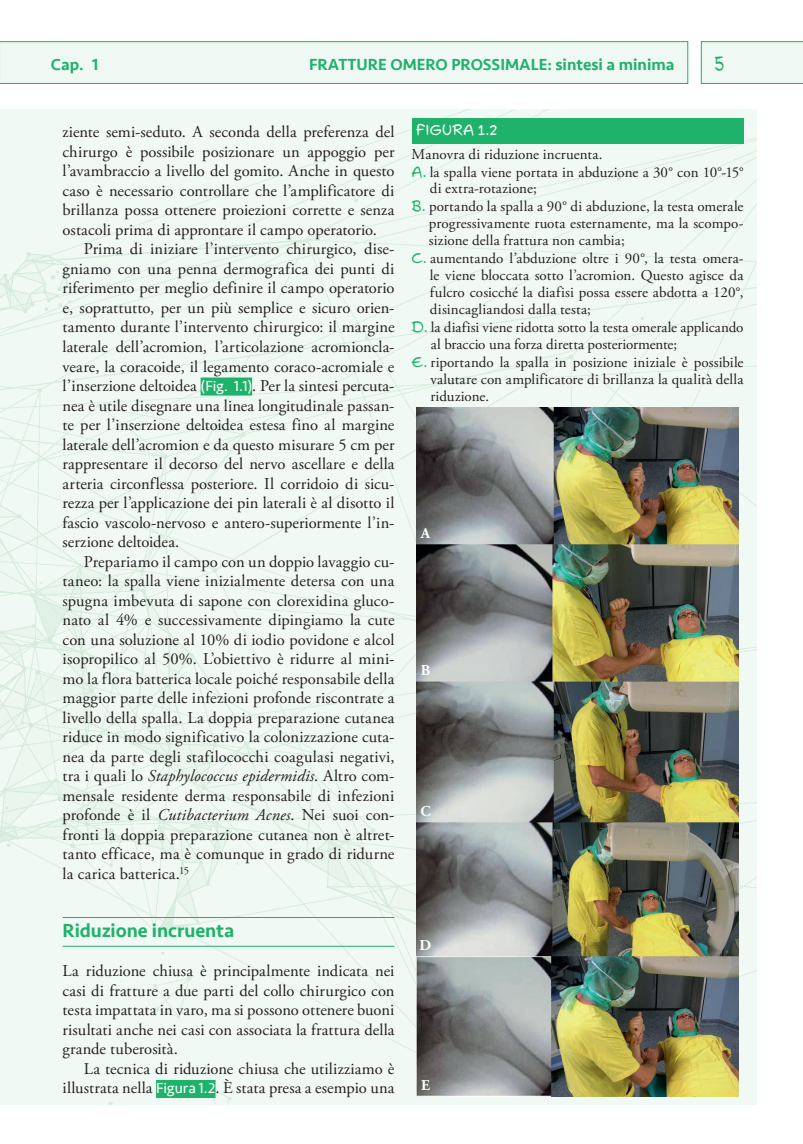
<style>
.page{position:relative;width:803px;height:1144px;background:#fff}
.page>*{position:absolute;margin:0;border:0;box-sizing:border-box;transform-origin:0 0}
.t1{font:500 19.5px "Seravek";letter-spacing:-.005em;color:#1eb26a}
.t2{font:19.5px "Swing King";color:#1eb26a;scale:.9 1}
.t3{font:16.5px/19.5px "Adobe Garamond Pro";letter-spacing:.005em;color:#231f20;text-align:justify}
.t4{font:500 16.5px "Seravek";color:#1eb26a}
.t5{font:15px "Adobe Garamond Pro";letter-spacing:.005em;color:#231f20}
.t6{font:15px "Swing King";letter-spacing:.025em;color:#fff}
.t7{font:700 15px "Adobe Garamond Pro";color:#fff}
.s1{font-family:"Seravek";font-size:15px;color:#fff}
.s2{font-style:italic}
.s3{font-family:"Swing King";color:#1eb26a}
</style>
<div class="page">
<img style="left:0;top:109px;width:756px;height:995px">
<div style="left:0;top:42px;width:687px;height:41px;background:#f0f8f3"></div>
<div style="left:0;top:41px;width:688px;height:43px;border:1px solid #1eb26a"></div>
<svg style="left:700px;top:41px;width:102px;height:43px"></svg>
<div style="left:200px;top:377px;width:52px;height:18px;background:#1eb26a"></div>
<hr style="left:62px;top:917px;width:332px;height:1px;background:#1eb26a">
<hr style="left:62px;top:945px;width:332px;height:1px;background:#1eb26a">
<div style="left:156px;top:1079px;width:59px;height:18px;background:#1eb26a"></div>
<div style="left:411px;top:118px;width:332px;height:25px;background:#1eb26a"></div>
<img style="left:416px;top:407px;width:322px;height:689px">
<p class="t4" style="left:51px;top:54px;width:49px">Cap. 1</p>
<p class="t4" style="left:309px;top:54px;width:367px">FRATTURE OMERO PROSSIMALE: sintesi a minima</p>
<p class="t2" style="left:714px;top:52px;width:13px">5</p>
<p class="t3" style="left:62px;top:123px;width:333px">ziente semi-seduto. A seconda della preferenza del chirurgo è possibile posizionare un appoggio per l’avambraccio a livello del gomito. Anche in questo caso è necessario controllare che l’amplificatore di brillanza possa ottenere proiezioni corrette e senza ostacoli prima di approntare il campo operatorio.</p>
<p class="t3" style="left:62px;top:240px;width:333px;text-indent:21px">Prima di iniziare l’intervento chirurgico, dise&shy;gniamo con una penna dermografica dei punti di riferimento per meglio definire il campo operatorio e, soprattutto, per un più semplice e sicuro orien&shy;tamento durante l’intervento chirurgico: il margine laterale dell’acromion, l’articolazione acromioncla&shy;veare, la coracoide, il legamento coraco-acromiale e l’inserzione deltoidea <span class="s1">(Fig. 1.1)</span>. Per la sintesi percuta&shy;nea è utile disegnare una linea longitudinale passan&shy;te per l’inserzione deltoidea estesa fino al margine laterale dell’acromion e da questo misurare 5 cm per rappresentare il decorso del nervo ascellare e della arteria circonflessa posteriore. Il corridoio di sicu&shy;rezza per l’applicazione dei pin laterali è al disotto il fascio vascolo-nervoso e antero-superiormente l’in&shy;serzione deltoidea.</p>
<p class="t3" style="left:62px;top:552px;width:333px;text-indent:21px">Prepariamo il campo con un doppio lavaggio cu&shy;taneo: la spalla viene inizialmente detersa con una spugna imbevuta di sapone con clorexidina gluco&shy;nato al 4% e successivamente dipingiamo la cute con una soluzione al 10% di iodio povidone e alcol isopropilico al 50%. L’obiettivo è ridurre al mini&shy;mo la flora batterica locale poiché responsabile della maggior parte delle infezioni profonde riscontrate a livello della spalla. La doppia preparazione cutanea riduce in modo significativo la colonizzazione cuta&shy;nea da parte degli stafilococchi coagulasi negativi, tra i quali lo <span class="s2">Staphylococcus epidermidis</span>. Altro com&shy;mensale residente derma responsabile di infezioni profonde è il <span class="s2">Cutibacterium Acnes</span>. Nei suoi con&shy;fronti la doppia preparazione cutanea non è altret&shy;tanto efficace, ma è comunque in grado di ridurne la carica batterica.<sup>15</sup></p>
<p class="t6" style="left:415px;top:121px;width:83px">FIGURA 1.2</p>
<p class="t5" style="left:411px;top:145px;width:192px">Manovra di riduzione incruenta.</p>
<p class="t5" style="left:411px;top:163px;width:333px"><span class="s3">A.</span> la spalla viene portata in abduzione a 30° con 10°-15°</p>
<p class="t5" style="left:429px;top:180px;width:109px">di extra-rotazione;</p>
<p class="t5" style="left:411px;top:198px;width:333px"><span class="s3">B.</span> portando la spalla a 90° di abduzione, la testa omerale</p>
<p class="t5" style="left:429px;top:215px;width:316px">progressivamente ruota esternamente, ma la scompo-</p>
<p class="t5" style="left:429px;top:232px;width:197px">sizione della frattura non cambia;</p>
<p class="t5" style="left:411px;top:250px;width:333px"><span class="s3">C.</span> aumentando l’abduzione oltre i 90°, la testa omera-</p>
<p class="t5" style="left:430px;top:266px;width:315px">le viene bloccata sotto l’acromion. Questo agisce da</p>
<p class="t5" style="left:430px;top:283px;width:315px">fulcro cosicché la diafisi possa essere abdotta a 120°,</p>
<p class="t5" style="left:430px;top:300px;width:162px">disincagliandosi dalla testa;</p>
<p class="t5" style="left:411px;top:318px;width:333px"><span class="s3">D.</span> la diafisi viene ridotta sotto la testa omerale applicando</p>
<p class="t5" style="left:430px;top:335px;width:248px">al braccio una forza diretta posteriormente;</p>
<p class="t5" style="left:411px;top:353px;width:333px"><span class="s3">E.</span> riportando la spalla in posizione iniziale è possibile</p>
<p class="t5" style="left:430px;top:370px;width:314px">valutare con amplificatore di brillanza la qualità della</p>
<p class="t5" style="left:430px;top:387px;width:60px">riduzione.</p>
<p class="t7" style="left:421px;top:524px;width:11px">A</p>
<p class="t7" style="left:420px;top:662px;width:11px">B</p>
<p class="t7" style="left:420px;top:802px;width:12px">C</p>
<p class="t1" style="left:62px;top:918px;width:173px">Riduzione incruenta</p>
<p class="t3" style="left:62px;top:961px;width:333px">La riduzione chiusa è principalmente indicata nei casi di fratture a due parti del collo chirurgico con testa impattata in varo, ma si possono ottenere buoni risultati anche nei casi con associata la frattura della grande tuberosità.</p>
<p class="t3" style="left:62px;top:1059px;width:333px;text-align:right">La tecnica di riduzione chiusa che utilizziamo è illustrata nella <span class="s1">Figura 1.2</span>. È stata presa a esempio una</p>
<p class="t7" style="left:419px;top:936px;width:13px">D</p>
<p class="t7" style="left:421px;top:1075px;width:10px">E</p>
</div>
